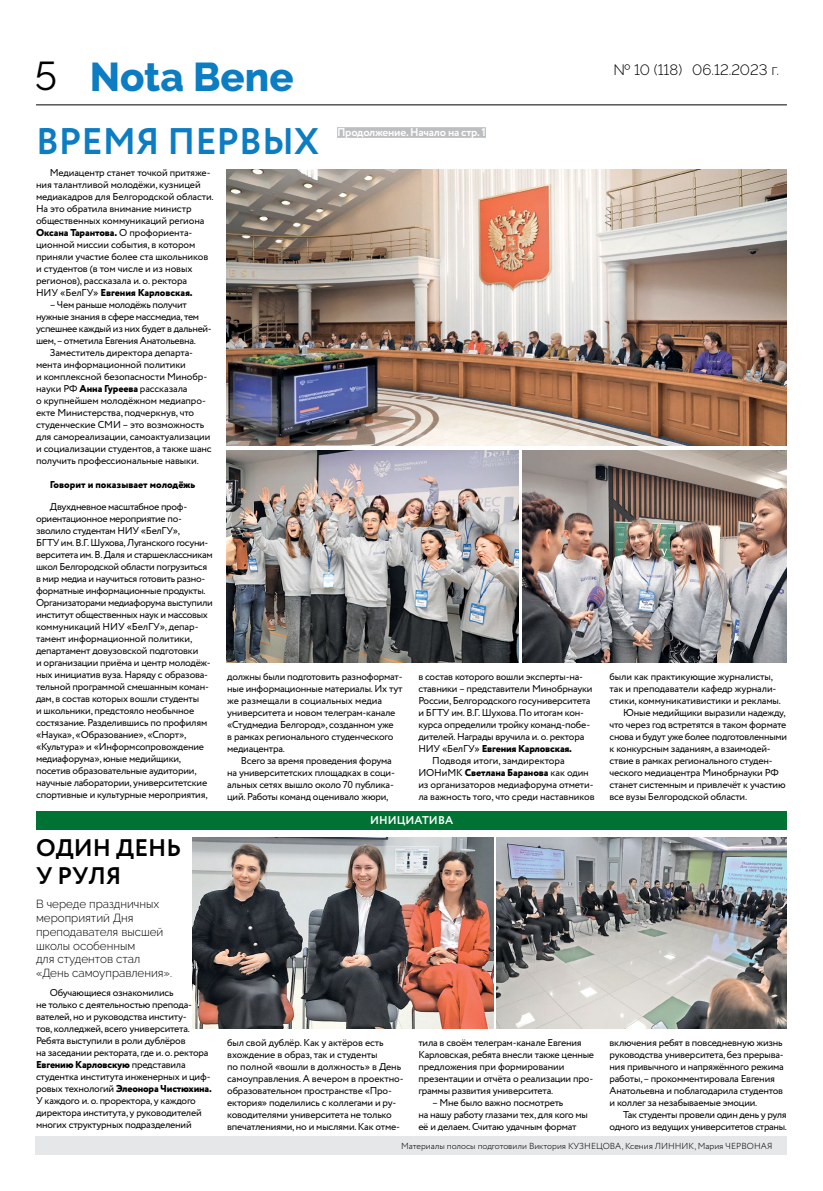
<style>
.page{position:relative;width:823px;height:1191px;background:#fff}
.page>*{position:absolute;margin:0;border:0;box-sizing:border-box;transform-origin:0 0}
.t1{font:800 40.1px "Raleway";color:#0c7dc2}
.t2{font:700 37px "Circe";color:#0c7dc2}
.t3{font:700 24px/28.8px "Circe";color:#000}
.t4{font:300 15px "Raleway";color:#000}
.t5{font:300 11.6px/14px "Raleway";color:#000}
.t6{font:700 11.3px "Circe";letter-spacing:-.02em;color:#fff}
.t7{font:700 11.3px "Circe";letter-spacing:.01em;color:#fff}
.t8{font:10px/12px "Circe";letter-spacing:-.02em;color:#000}
.t9{font:800 10px "Circe";letter-spacing:-.01em;color:#000}
.t10{font:10px "Circe";color:#000}
.t11{font:300 8.7px "Circe";color:#000}
.s1{font-weight:400;color:#000}
.s2{font-weight:800}
.s3{font-weight:400}
</style>
<div class="page">
<hr style="left:36px;top:105px;width:750px;height:1px;background:#000">
<div style="left:35px;top:1135px;width:751px;height:19px;background:#e6e7e8"></div>
<div style="left:36px;top:811px;width:750px;height:19px;background:#007233"></div>
<img style="left:192px;top:837px;width:301px;height:191px">
<img style="left:496px;top:837px;width:290px;height:191px">
<img style="left:226px;top:450px;width:292px;height:212px">
<img style="left:522px;top:450px;width:264px;height:212px">
<img style="left:226px;top:169px;width:560px;height:276px">
<div style="left:337px;top:127px;width:148px;height:11px;background:#bcbec0"></div>
<h1 class="t1" style="left:35px;top:54px;width:260px"><span class="s1">5</span> Nota Bene</h1>
<h2 class="t2" style="left:36px;top:116px;width:284px">ВРЕМЯ ПЕРВЫХ</h2>
<p class="t6" style="left:337px;top:125px;width:150px">Продолжение. Начало на стр. 1</p>
<p class="t8" style="left:36px;top:167px;width:179px;text-indent:14px">Медиацентр станет точкой притяже&shy;ния талантливой молодёжи, кузницей медиакадров для Белгородской области.<br>На это обратила внимание министр общественных коммуникаций региона <span class="s2">Оксана Тарантова.</span> О профориента&shy;ционной миссии события, в котором приняли участие более ста школьников и студентов (в том числе и из новых регионов), рассказала и. о. ректора<br>НИУ «БелГУ» <span class="s2">Евгения Карловская.</span></p>
<p class="t8" style="left:50px;top:299px;width:138px">– Чем раньше молодёжь получит</p>
<p class="t8" style="left:36px;top:311px;width:164px">нужные знания в сфере массмедиа, тем</p>
<p class="t8" style="left:36px;top:323px;width:177px">успешнее каждый из них будет в дальней-</p>
<p class="t8" style="left:36px;top:335px;width:161px">шем, – отметила Евгения Анатольевна.</p>
<p class="t8" style="left:50px;top:347px;width:145px">Заместитель директора департа-</p>
<p class="t8" style="left:36px;top:359px;width:151px">мента информационной политики</p>
<p class="t8" style="left:36px;top:371px;width:173px">и комплексной безопасности Минобр-</p>
<p class="t8" style="left:36px;top:383px;width:153px">науки РФ <span class="s2">Анна Гуреева</span> рассказала</p>
<p class="t8" style="left:36px;top:395px;width:171px">о крупнейшем молодёжном медиапро-</p>
<p class="t8" style="left:36px;top:407px;width:160px">екте Министерства, подчеркнув, что</p>
<p class="t8" style="left:36px;top:419px;width:170px">студенческие СМИ – это возможность</p>
<p class="t8" style="left:36px;top:431px;width:176px">для самореализации, самоактуализации</p>
<p class="t8" style="left:36px;top:443px;width:177px">и социализации студентов, а также шанс</p>
<p class="t8" style="left:36px;top:455px;width:164px">получить профессиональные навыки.</p>
<p class="t9" style="left:50px;top:478px;width:147px">Говорит и показывает молодёжь</p>
<p class="t8" style="left:36px;top:501px;width:178px;text-indent:14px">Двухдневное масштабное проф&shy;ориентационное мероприятие по&shy;зволило студентам НИУ «БелГУ»,<br>БГТУ им. В.Г. Шухова, Луганского госуни&shy;верситета им. В. Даля и старшеклассникам школ Белгородской области погрузиться в мир медиа и научиться готовить разно&shy;форматные информационные продукты.<br>Организаторами медиафорума выступили институт общественных наук и массовых коммуникаций НИУ «БелГУ», депар&shy;тамент информационной политики, департамент довузовской подготовки<br>и организации приёма и центр молодёж&shy;ных инициатив вуза. Наряду с образова&shy;тельной программой смешанным коман&shy;дам, в состав которых вошли студенты<br>и школьники, предстояло необычное состязание. Разделившись по профилям «Наука», «Образование», «Спорт», «Культура» и «Информсопровождение медиафорума», юные медийщики, посетив образовательные аудитории, научные лаборатории, университетские спортивные и культурные мероприятия,</p>
<h3 class="t3" style="left:36px;top:834px;width:146px">ОДИН ДЕНЬ<br>У РУЛЯ</h3>
<p class="t5" style="left:36px;top:896px;width:137px">В череде праздничных мероприятий Дня преподавателя высшей школы особенным<br>для студентов стал «День самоуправления».</p>
<p class="t8" style="left:36px;top:987px;width:177px;text-indent:14px">Обучающиеся ознакомились<br>не только с деятельностью препода&shy;вателей, но и руководства институ-<br>тов, колледжей, всего университета.<br>Ребята выступили в роли дублёров<br>на заседании ректората, где и. о. ректора <span class="s2">Евгению Карловскую</span> представила студентка института инженерных и циф&shy;ровых технологий <span class="s2">Элеонора Чистюхина.<br></span>У каждого и. о. проректора, у каждого директора института, у руководителей многих структурных подразделений</p>
<p class="t8" style="left:227px;top:670px;width:177px">должны были подготовить разноформат&shy;ные информационные материалы. Их тут же размещали в социальных медиа университета и новом телеграм-канале «Студмедиа Белгород», созданном уже<br>в рамках регионального студенческого медиацентра.</p>
<p class="t8" style="left:227px;top:754px;width:169px;text-indent:14px">Всего за время проведения форума на университетских площадках в соци&shy;альных сетях вышло около 70 публика&shy;ций. Работы команд оценивало жюри,</p>
<p class="t8" style="left:418px;top:670px;width:166px">в состав которого вошли эксперты-на-</p>
<p class="t8" style="left:418px;top:682px;width:176px">ставники – представители Минобрнауки</p>
<p class="t8" style="left:418px;top:694px;width:173px">России, Белгородского госуниверситета</p>
<p class="t8" style="left:418px;top:706px;width:167px">и БГТУ им. В.Г. Шухова. По итогам кон-</p>
<p class="t8" style="left:418px;top:718px;width:173px">курса определили тройку команд-побе-</p>
<p class="t8" style="left:418px;top:730px;width:167px">дителей. Награды вручила и. о. ректора</p>
<p class="t9" style="left:418px;top:741px;width:155px"><span class="s3">НИУ «БелГУ»</span> Евгения Карловская.</p>
<p class="t10" style="left:432px;top:753px;width:134px">Подводя итоги, замдиректора</p>
<p class="t9" style="left:418px;top:765px;width:172px"><span class="s3">ИОНиМК</span> Светлана Баранова <span class="s3">как один</span></p>
<p class="t8" style="left:418px;top:778px;width:177px">из организаторов медиафорума отмети-</p>
<p class="t8" style="left:418px;top:790px;width:178px">ла важность того, что среди наставников</p>
<p class="t7" style="left:370px;top:812px;width:85px">ИНИЦИАТИВА</p>
<p class="t8" style="left:227px;top:1037px;width:178px">был свой дублёр. Как у актёров есть вхождение в образ, так и студенты<br>по полной «вошли в должность» в День самоуправления. А вечером в проектно&shy;образовательном пространстве «Про&shy;ектория» поделились с коллегами и ру&shy;ководителями университета не только впечатлениями, но и мыслями. Как отме-</p>
<p class="t8" style="left:418px;top:1037px;width:177px">тила в своём телеграм-канале Евгения Карловская, ребята внесли также ценные предложения при формировании презентации и отчёта о реализации про&shy;граммы развития университета.</p>
<p class="t8" style="left:418px;top:1097px;width:171px;text-indent:14px">– Мне было важно посмотреть<br>на нашу работу глазами тех, для кого мы её и делаем. Считаю удачным формат</p>
<h3 class="t4" style="left:613px;top:61px;width:167px">№ 10 (118) 06.12.2023 г.</h3>
<p class="t8" style="left:609px;top:670px;width:165px">были как практикующие журналисты,</p>
<p class="t8" style="left:609px;top:682px;width:168px">так и преподаватели кафедр журнали-</p>
<p class="t8" style="left:609px;top:694px;width:173px">стики, коммуникативистики и рекламы.</p>
<p class="t8" style="left:623px;top:706px;width:164px">Юные медийщики выразили надежду,</p>
<p class="t8" style="left:609px;top:718px;width:178px">что через год встретятся в таком формате</p>
<p class="t8" style="left:609px;top:730px;width:179px">снова и будут уже более подготовленными</p>
<p class="t8" style="left:609px;top:742px;width:163px">к конкурсным заданиям, а взаимодей-</p>
<p class="t8" style="left:609px;top:754px;width:164px">ствие в рамках регионального студен-</p>
<p class="t8" style="left:609px;top:766px;width:171px">ческого медиацентра Минобрнауки РФ</p>
<p class="t8" style="left:609px;top:778px;width:177px">станет системным и привлечёт к участию</p>
<p class="t8" style="left:609px;top:790px;width:139px">все вузы Белгородской области.</p>
<p class="t8" style="left:609px;top:1037px;width:176px">включения ребят в повседневную жизнь руководства университета, без прерыва&shy;ния привычного и напряжённого режима работы, – прокомментировала Евгения Анатольевна и поблагодарила студентов и коллег за незабываемые эмоции.</p>
<p class="t8" style="left:609px;top:1109px;width:179px;text-align:right">Так студенты провели один день у руля одного из ведущих университетов страны.</p>
<p class="t11" style="left:401px;top:1140px;width:373px">Материалы полосы подготовили Виктория КУЗНЕЦОВА, Ксения ЛИННИК, Мария ЧЕРВОНАЯ</p>
</div>
